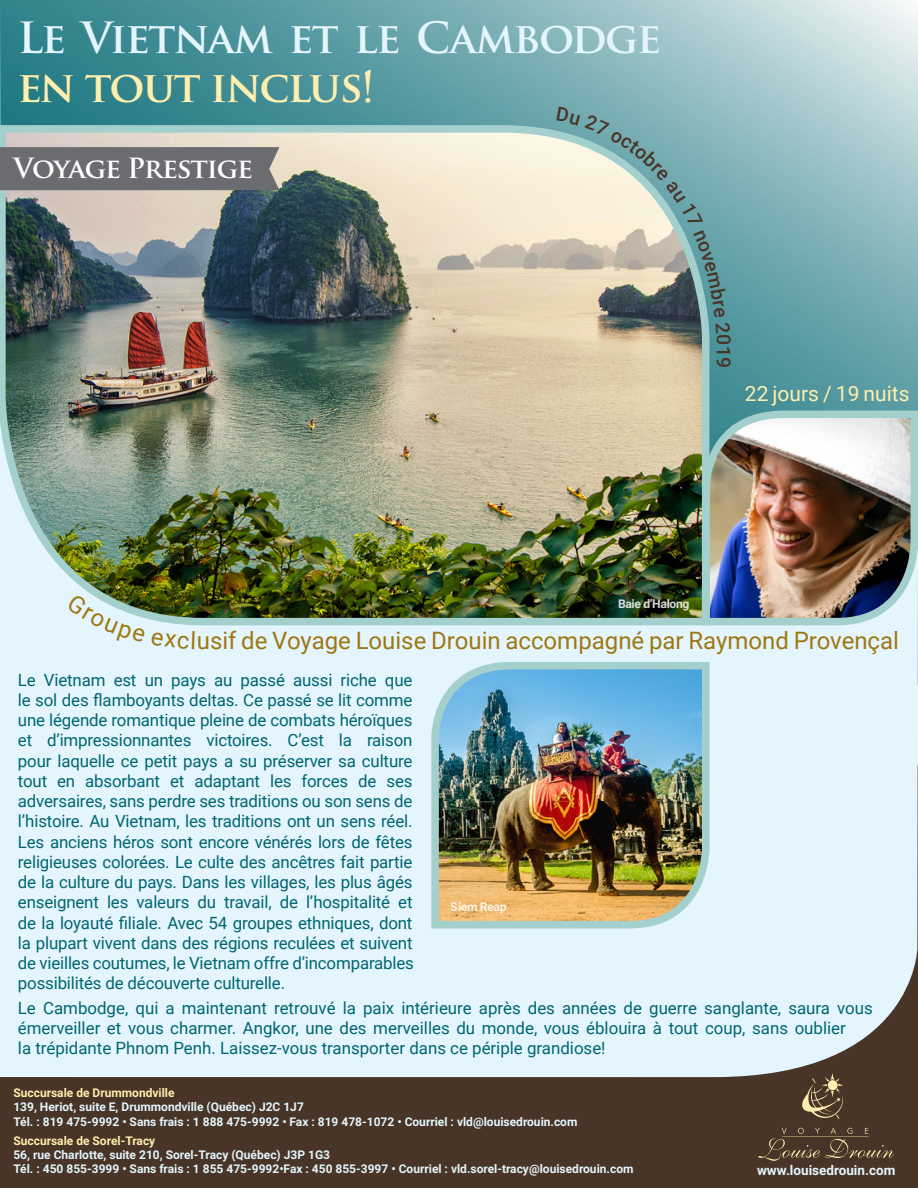
<style>
.page{position:relative;width:918px;height:1188px;background:#fff}
.page>*{position:absolute;margin:0;border:0;box-sizing:border-box;transform-origin:0 0}
.t1{font:700 42px "Trajan Pro";letter-spacing:-.04em;color:#e4f5fd}
.t2{font:700 42px "Trajan Pro";letter-spacing:-.04em;color:#ffefae}
.t3{font:700 27.15px "Trajan Pro";letter-spacing:-.04em;color:#fff}
.t4{font:24px "Roboto";color:#9e7812}
.t5{font:21px "Roboto";color:#ffefae}
.t6{font:500 19.5px "Roboto";color:#493528}
.t7{font:16.8px/20.2px "Roboto";color:#006671;text-align:justify}
.t8{font:700 13.5px "Roboto";color:#e4f5fd}
.t9{font:700 12px/14.4px "Roboto";color:#e4f5fd}
.t10{font:700 12px "Roboto";color:#ffefae}
.t11{font:700 12px "Roboto";letter-spacing:-.03em;color:#fff}
</style>
<div class="page">
<svg style="left:0;top:0;width:918px;height:349px;background:#76acb2"></svg>
<div style="left:0;top:766px;width:918px;height:422px;background:#493528"></div>
<svg style="left:758px;top:1128px;width:136px;height:33px"></svg>
<svg style="left:802px;top:1077px;width:41px;height:42px"></svg>
<hr style="left:782px;top:1136px;width:87px;height:1px;background:#ffefae">
<svg style="left:713px;top:349px;width:205px;height:728px;background:#cbe0e7"></svg>
<img style="left:0;top:121px;width:713px;height:957px">
<img style="left:699px;top:407px;width:219px;height:222px">
<img style="left:428px;top:658px;width:285px;height:274px">
<div style="left:0;top:147px;width:279px;height:43px;background:#6b6c6f"></div>
<svg style="left:67px;top:593px;width:128px;height:56px;background:#b9ccc3"></svg>
<svg style="left:557px;top:107px;width:170px;height:210px;background:#a4bab4"></svg>
<svg style="left:716px;top:323px;width:14px;height:10px"></svg>
<h1 class="t1" style="left:17px;top:11px;width:646px">Le Vietnam et le Cambodge</h1>
<h1 class="t2" style="left:17px;top:61px;width:359px">en tout inclus!</h1>
<h2 class="t3" style="left:13px;top:151px;width:241px">Voyage Prestige</h2>
<p class="t6" style="left:737px;top:334px;width:35px;rotate:90deg">019</p>
<p class="t5" style="left:745px;top:379px;width:166px">22 jours / 19 nuits</p>
<p class="t11" style="left:618px;top:595px;width:73px">Baie d’Halong</p>
<h3 class="t4" style="left:197px;top:624px;width:704px">usif de Voyage Louise Drouin accompagné par Raymond Provençal</h3>
<p class="t7" style="left:18px;top:669px;width:398px">Le Vietnam est un pays au passé aussi riche que le sol des flamboyants deltas. Ce passé se lit comme une légende romantique pleine de combats héroïques et d’impressionnantes victoires. C’est la raison pour laquelle ce petit pays a su préserver sa culture tout en absorbant et adaptant les forces de ses adversaires, sans perdre ses traditions ou son sens de l’histoire. Au Vietnam, les traditions ont un sens réel.<br>Les anciens héros sont encore vénérés lors de fêtes religieuses colorées. Le culte des ancêtres fait partie de la culture du pays. Dans les villages, les plus âgés enseignent les valeurs du travail, de l’hospitalité et de la loyauté filiale. Avec 54 groupes ethniques, dont la plupart vivent dans des régions reculées et suivent de vieilles coutumes, le Vietnam offre d’incomparables possibilités de découverte culturelle.</p>
<p class="t7" style="left:18px;top:997px;width:856px;text-align:left">Le Cambodge, qui a maintenant retrouvé la paix intérieure après des années de guerre sanglante, saura vous émerveiller et vous charmer. Angkor, une des merveilles du monde, vous éblouira à tout coup, sans oublier<br>la trépidante Phnom Penh. Laissez-vous transporter dans ce périple grandiose!</p>
<p class="t11" style="left:451px;top:898px;width:57px">Siem Reap</p>
<p class="t10" style="left:13px;top:1084px;width:163px">Succursale de Drummondville</p>
<p class="t9" style="left:13px;top:1100px;width:566px">139, Heriot, suite E, Drummondville (Québec) J2C 1J7<br>Tél. : 819 475-9992 • Sans frais : 1 888 475-9992 • Fax : 819 478-1072 • Courriel : vld@louisedrouin.com</p>
<p class="t10" style="left:13px;top:1132px;width:143px">Succursale de Sorel-Tracy</p>
<p class="t9" style="left:13px;top:1147px;width:622px">56, rue Charlotte, suite 210, Sorel-Tracy (Québec) J3P 1G3<br>Tél. : 450 855-3999 • Sans frais : 1 855 475-9992•Fax : 450 855-3997 • Courriel : vld.sorel-tracy@louisedrouin.com</p>
<p class="t8" style="left:757px;top:1161px;width:140px">www.louisedrouin.com</p>
</div>
